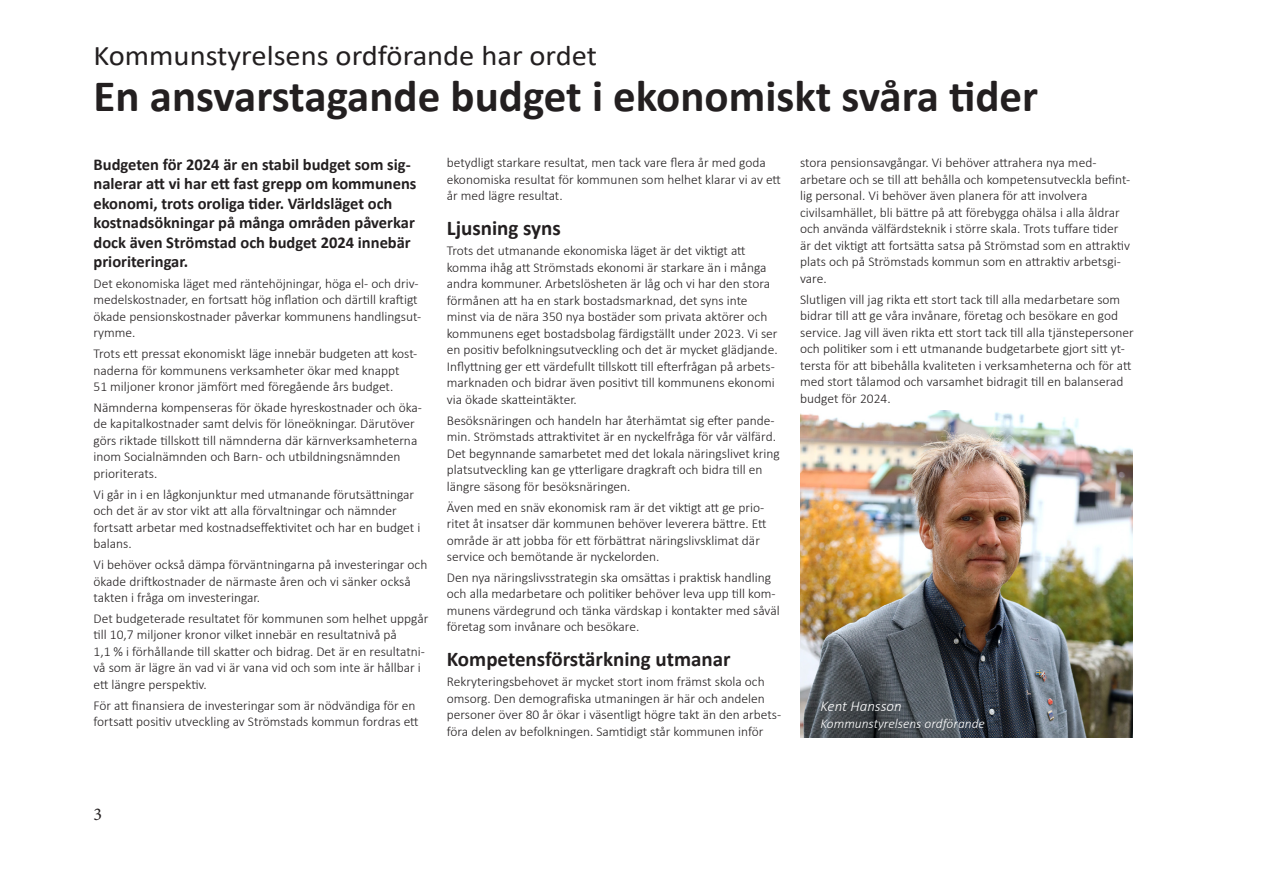
<style>
.page{position:relative;width:1263px;height:893px;background:#fff}
.page>*{position:absolute;margin:0;border:0;box-sizing:border-box;transform-origin:0 0}
.t1{font:700 45px "Calibri";color:#231f20}
.Rubrik{font:28.5px "Calibri";color:#231f20;scale:1.07 1}
.Styckeformat_Maria{font:700 21px "Calibri";color:#231f20}
.t2{font:18px "Minion Pro";color:#231f20}
.Styckeformat_Maria-2{font:700 16.5px/19.5px "Calibri";color:#231f20}
.t3{font:italic 300 15px "Calibri";color:#fff}
.Styckeformat_Maria-3{font:300 13.5px/16.5px "Calibri";color:#231f20}
.t4{font:italic 300 13.5px "Calibri";color:#fff}
</style>
<div class="page">
<img style="left:800px;top:410px;width:333px;height:328px">
<p class="Rubrik" style="left:94px;top:36px;width:472px">Kommunstyrelsens ordförande har ordet</p>
<p class="t1" style="left:94px;top:65px;width:946px">En ansvarstagande budget i ekonomiskt svåra tider</p>
<p class="Styckeformat_Maria-3" style="left:800px;top:155px;width:331px">stora pensionsavgångar. Vi behöver attrahera nya med&shy;arbetare och se till att behålla och kompetensutveckla befint&shy;lig personal. Vi behöver även planera för att involvera civilsamhället, bli bättre på att förebygga ohälsa i alla åldrar och använda välfärdsteknik i större skala. Trots tuffare tider är det viktigt att fortsätta satsa på Strömstad som en attraktiv plats och på Strömstads kommun som en attraktiv arbetsgi&shy;vare.</p>
<p class="Styckeformat_Maria-3" style="left:800px;top:291px;width:335px">Slutligen vill jag rikta ett stort tack till alla medarbetare som bidrar till att ge våra invånare, företag och besökare en god service. Jag vill även rikta ett stort tack till alla tjänstepersoner och politiker som i ett utmanande budgetarbete gjort sitt yt&shy;tersta för att bibehålla kvaliteten i verksamheterna och för att med stort tålamod och varsamhet bidragit till en balanserad budget för 2024.</p>
<p class="Styckeformat_Maria-3" style="left:447px;top:155px;width:336px">betydligt starkare resultat, men tack vare flera år med goda ekonomiska resultat för kommunen som helhet klarar vi av ett år med lägre resultat.</p>
<p class="Styckeformat_Maria" style="left:447px;top:213px;width:115px">Ljusning syns</p>
<p class="Styckeformat_Maria-3" style="left:447px;top:243px;width:332px">Trots det utmanande ekonomiska läget är det viktigt att komma ihåg att Strömstads ekonomi är starkare än i många andra kommuner. Arbetslösheten är låg och vi har den stora förmånen att ha en stark bostadsmarknad, det syns inte minst via de nära 350 nya bostäder som privata aktörer och kommunens eget bostadsbolag färdigställt under 2023. Vi ser en positiv befolkningsutveckling och det är mycket glädjande.<br>Inflyttning ger ett värdefullt tillskott till efterfrågan på arbets&shy;marknaden och bidrar även positivt till kommunens ekonomi via ökade skatteintäkter.</p>
<p class="Styckeformat_Maria-3" style="left:447px;top:412px;width:335px">Besöksnäringen och handeln har återhämtat sig efter pande&shy;min. Strömstads attraktivitet är en nyckelfråga för vår välfärd.<br>Det begynnande samarbetet med det lokala näringslivet kring platsutveckling kan ge ytterligare dragkraft och bidra till en längre säsong för besöksnäringen.</p>
<p class="Styckeformat_Maria-3" style="left:447px;top:499px;width:321px">Även med en snäv ekonomisk ram är det viktigt att ge prio&shy;ritet åt insatser där kommunen behöver leverera bättre. Ett område är att jobba för ett förbättrat näringslivsklimat där service och bemötande är nyckelorden.</p>
<p class="Styckeformat_Maria-3" style="left:447px;top:569px;width:334px">Den nya näringslivsstrategin ska omsättas i praktisk handling och alla medarbetare och politiker behöver leva upp till kom&shy;munens värdegrund och tänka värdskap i kontakter med såväl företag som invånare och besökare.</p>
<p class="Styckeformat_Maria" style="left:447px;top:644px;width:285px">Kompetensförstärkning utmanar</p>
<p class="Styckeformat_Maria-3" style="left:447px;top:673px;width:336px">Rekryteringsbehovet är mycket stort inom främst skola och omsorg. Den demografiska utmaningen är här och andelen personer över 80 år ökar i väsentligt högre takt än den arbets&shy;föra delen av befolkningen. Samtidigt står kommunen inför</p>
<p class="Styckeformat_Maria-2" style="left:94px;top:154px;width:324px">Budgeten för 2024 är en stabil budget som sig&shy;nalerar att vi har ett fast grepp om kommunens ekonomi, trots oroliga tider. Världsläget och kostnadsökningar på många områden påverkar dock även Strömstad och budget 2024 innebär prioriteringar.</p>
<p class="Styckeformat_Maria-3" style="left:94px;top:275px;width:329px">Det ekonomiska läget med räntehöjningar, höga el- och driv&shy;medelskostnader, en fortsatt hög inflation och därtill kraftigt ökade pensionskostnader påverkar kommunens handlingsut&shy;rymme.</p>
<p class="Styckeformat_Maria-3" style="left:94px;top:345px;width:325px">Trots ett pressat ekonomiskt läge innebär budgeten att kost&shy;naderna för kommunens verksamheter ökar med knappt<br>51 miljoner kronor jämfört med föregående års budget.</p>
<p class="Styckeformat_Maria-3" style="left:94px;top:399px;width:330px">Nämnderna kompenseras för ökade hyreskostnader och öka&shy;de kapitalkostnader samt delvis för löneökningar. Därutöver görs riktade tillskott till nämnderna där kärnverksamheterna inom Socialnämnden och Barn- och utbildningsnämnden prioriterats.</p>
<p class="Styckeformat_Maria-3" style="left:94px;top:486px;width:328px">Vi går in i en lågkonjunktur med utmanande förutsättningar och det är av stor vikt att alla förvaltningar och nämnder fortsatt arbetar med kostnadseffektivitet och har en budget i balans.</p>
<p class="Styckeformat_Maria-3" style="left:94px;top:556px;width:335px">Vi behöver också dämpa förväntningarna på investeringar och ökade driftkostnader de närmaste åren och vi sänker också takten i fråga om investeringar.</p>
<p class="Styckeformat_Maria-3" style="left:94px;top:610px;width:336px">Det budgeterade resultatet för kommunen som helhet uppgår till 10,7 miljoner kronor vilket innebär en resultatnivå på<br>1,1 % i förhållande till skatter och bidrag. Det är en resultatni&shy;vå som är lägre än vad vi är vana vid och som inte är hållbar i ett längre perspektiv.</p>
<p class="Styckeformat_Maria-3" style="left:94px;top:697px;width:327px">För att finansiera de investeringar som är nödvändiga för en fortsatt positiv utveckling av Strömstads kommun fordras ett</p>
<p class="t3" style="left:820px;top:697px;width:83px">Kent Hansson</p>
<p class="t4" style="left:820px;top:715px;width:166px">Kommunstyrelsens ordförande</p>
<h3 class="t2" style="left:94px;top:802px;width:10px">3</h3>
</div>
